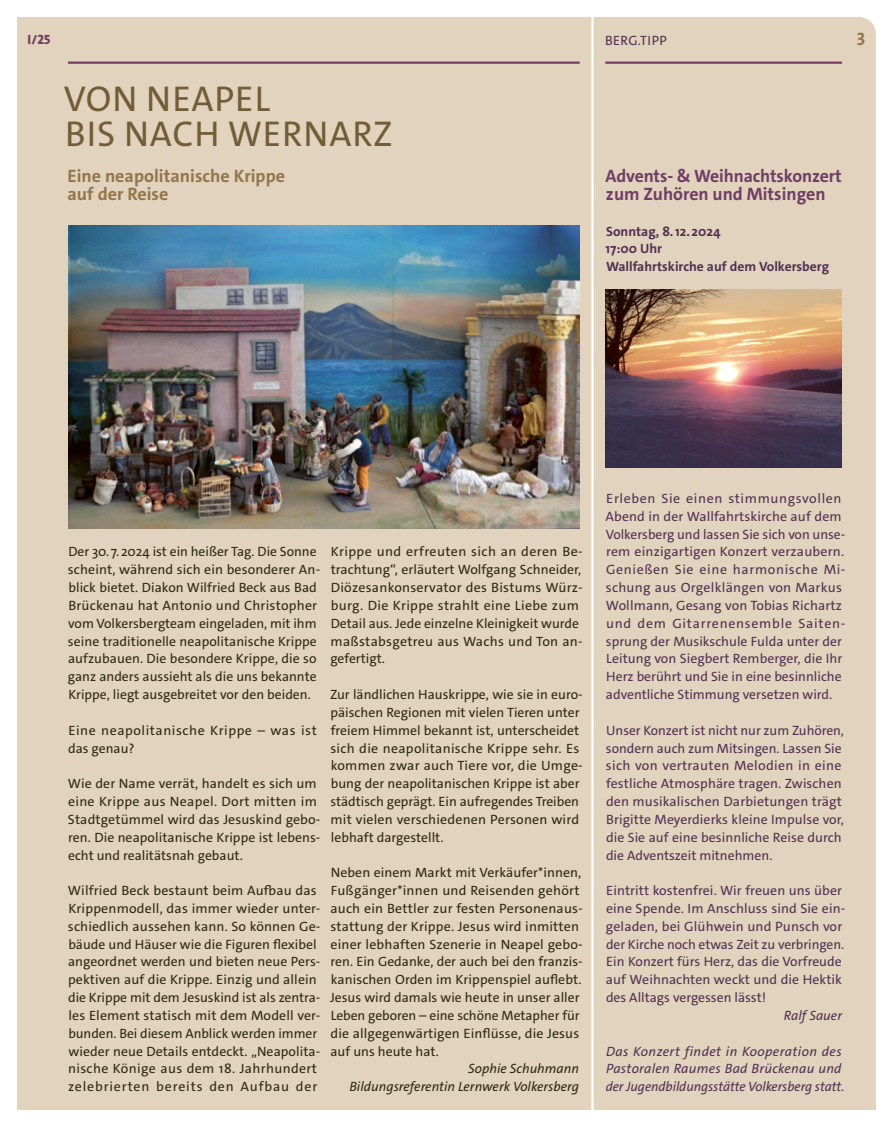
<style>
.page{position:relative;width:893px;height:1127px;background:#fff}
.page>*{position:absolute;margin:0;border:0;box-sizing:border-box;transform-origin:0 0}
.t1{font:36px/35.7px "The Sans C4 s";letter-spacing:.025em;color:#725d37}
.t2{font:700 18px/17.9px "The Sans C4 s";letter-spacing:-.005em;color:#703d66}
.t3{font:700 18px/17.9px "The Sans C4 s";color:#93764a}
.t4{font:13.5px/17.9px "The Sans C4 s";letter-spacing:.005em;color:#2f2912}
.t5{font:13.5px/17.9px "The Sans C4 s";letter-spacing:.005em;color:#513153}
.t6{font:italic 13.5px/17.9px "The Sans C4 s";letter-spacing:.005em;color:#513153}
.t7{font:700 13.5px/17.9px "The Sans C4 s";color:#513153}
.t8{font:italic 13.5px/17.9px "The Sans C4 s";color:#2f2912;text-align:right}
.t9{font:13.5px/17.9px "The Sans C4 s";letter-spacing:.04em;color:#2f2912}
.t10{font:13.5px "The Sans C4 s";letter-spacing:.025em;color:#513153}
.t11{font:800 13.5px "The Sans C4 s";color:#783d66}
.s1{font-size:12.75px}
</style>
<div class="page">
<div style="left:17px;top:17px;width:859px;height:1093px;background:#e1d3bd"></div>
<hr style="left:68px;top:62px;width:512px;height:2px;background:#783d66">
<hr style="left:605px;top:62px;width:237px;height:2px;background:#783d66">
<img style="left:606px;top:289px;width:236px;height:178px">
<img style="left:68px;top:226px;width:512px;height:303px">
<hr style="left:591px;top:9px;width:3px;height:1108px;background:#fff">
<p class="t11" style="left:28px;top:31px;width:24px">I<span class="s1">/</span>25</p>
<p class="t10" style="left:605px;top:31px;width:63px">BERG.TIPP</p>
<h2 class="t3" style="left:857px;top:30px;width:10px">3</h2>
<h1 class="t1" style="left:64px;top:81px;width:330px">VON NEAPEL<br>BIS NACH WERNARZ</h1>
<h2 class="t3" style="left:67px;top:167px;width:219px">Eine neapolitanische Krippe auf der Reise</h2>
<h2 class="t2" style="left:605px;top:167px;width:238px">Advents- &amp; Weihnachtskonzert zum Zuhören und Mitsingen</h2>
<p class="t7" style="left:605px;top:222px;width:225px">Sonntag, 8.12. 2024<br>17:00 Uhr<br>Wallfahrtskirche auf dem Volkersberg</p>
<p class="t4" style="left:68px;top:543px;width:254px">Der 30. 7. 2024 ist ein heißer Tag. Die Sonne scheint, während sich ein besonderer An&shy;blick bietet. Diakon Wilfried Beck aus Bad Brückenau hat Antonio und Christopher vom Volkersbergteam eingeladen, mit ihm seine traditionelle neapolitanische Krippe aufzubauen. Die besondere Krippe, die so ganz anders aussieht als die uns bekannte Krippe, liegt ausgebreitet vor den beiden.</p>
<p class="t9" style="left:68px;top:721px;width:250px">Eine neapolitanische Krippe – was ist das genau?</p>
<p class="t4" style="left:68px;top:775px;width:254px">Wie der Name verrät, handelt es sich um eine Krippe aus Neapel. Dort mitten im Stadtgetümmel wird das Jesuskind gebo&shy;ren. Die neapolitanische Krippe ist lebens&shy;echt und realitätsnah gebaut.</p>
<p class="t4" style="left:68px;top:882px;width:254px">Wilfried Beck bestaunt beim Aufbau das Krippenmodell, das immer wieder unter&shy;schiedlich aussehen kann. So können Ge&shy;bäude und Häuser wie die Figuren flexibel angeordnet werden und bieten neue Pers&shy;pektiven auf die Krippe. Einzig und allein die Krippe mit dem Jesuskind ist als zentra&shy;les Element statisch mit dem Modell ver&shy;bunden. Bei diesem Anblick werden immer wieder neue Details entdeckt. „Neapolita&shy;nische Könige aus dem 18. Jahrhundert zelebrierten bereits den Aufbau der</p>
<p class="t4" style="left:330px;top:543px;width:254px">Krippe und erfreuten sich an deren Be&shy;trachtung“, erläutert Wolfgang Schneider, Diözesankonservator des Bistums Würz&shy;burg. Die Krippe strahlt eine Liebe zum Detail aus. Jede einzelne Kleinigkeit wurde maßstabsgetreu aus Wachs und Ton an&shy;gefertigt.</p>
<p class="t4" style="left:330px;top:686px;width:254px">Zur ländlichen Hauskrippe, wie sie in euro&shy;päischen Regionen mit vielen Tieren unter freiem Himmel bekannt ist, unterscheidet sich die neapolitanische Krippe sehr. Es kommen zwar auch Tiere vor, die Umge&shy;bung der neapolitanischen Krippe ist aber städtisch geprägt. Ein aufregendes Treiben mit vielen verschiedenen Personen wird lebhaft dargestellt.</p>
<p class="t4" style="left:330px;top:864px;width:254px">Neben einem Markt mit Verkäufer*innen, Fußgänger*innen und Reisenden gehört auch ein Bettler zur festen Personenaus&shy;stattung der Krippe. Jesus wird inmitten einer lebhaften Szenerie in Neapel gebo&shy;ren. Ein Gedanke, der auch bei den franzis&shy;kanischen Orden im Krippenspiel auflebt.<br>Jesus wird damals wie heute in unser aller Leben geboren – eine schöne Metapher für die allgegenwärtigen Einflüsse, die Jesus auf uns heute hat.</p>
<p class="t8" style="left:349px;top:1060px;width:231px">Sophie Schuhmann<br>Bildungsreferentin Lernwerk Volkersberg</p>
<p class="t5" style="left:606px;top:490px;width:241px">Erleben Sie einen stimmungsvollen Abend in der Wallfahrtskirche auf dem Volkersberg und lassen Sie sich von unse&shy;rem einzigartigen Konzert verzaubern.<br>Genießen Sie eine harmonische Mi&shy;schung aus Orgelklängen von Markus Wollmann, Gesang von Tobias Richartz und dem Gitarrenensemble Saiten&shy;sprung der Musikschule Fulda unter der Leitung von Siegbert Remberger, die Ihr Herz berührt und Sie in eine besinnliche adventliche Stimmung versetzen wird.</p>
<p class="t5" style="left:606px;top:721px;width:240px">Unser Konzert ist nicht nur zum Zuhören, sondern auch zum Mitsingen. Lassen Sie sich von vertrauten Melodien in eine festliche Atmosphäre tragen. Zwischen den musikalischen Darbietungen trägt Brigitte Meyerdierks kleine Impulse vor, die Sie auf eine besinnliche Reise durch die Adventszeit mitnehmen.</p>
<p class="t5" style="left:606px;top:882px;width:241px">Eintritt kostenfrei. Wir freuen uns über eine Spende. Im Anschluss sind Sie ein&shy;geladen, bei Glühwein und Punsch vor der Kirche noch etwas Zeit zu verbringen.<br>Ein Konzert fürs Herz, das die Vorfreude auf Weihnachten weckt und die Hektik des Alltags vergessen lässt!</p>
<p class="t6" style="left:784px;top:1006px;width:60px">Ralf Sauer</p>
<p class="t6" style="left:606px;top:1042px;width:240px">Das Konzert findet in Kooperation des<br>Pastoralen Raumes Bad Brückenau und der Jugendbildungsstätte Volkersberg statt.</p>
</div>
